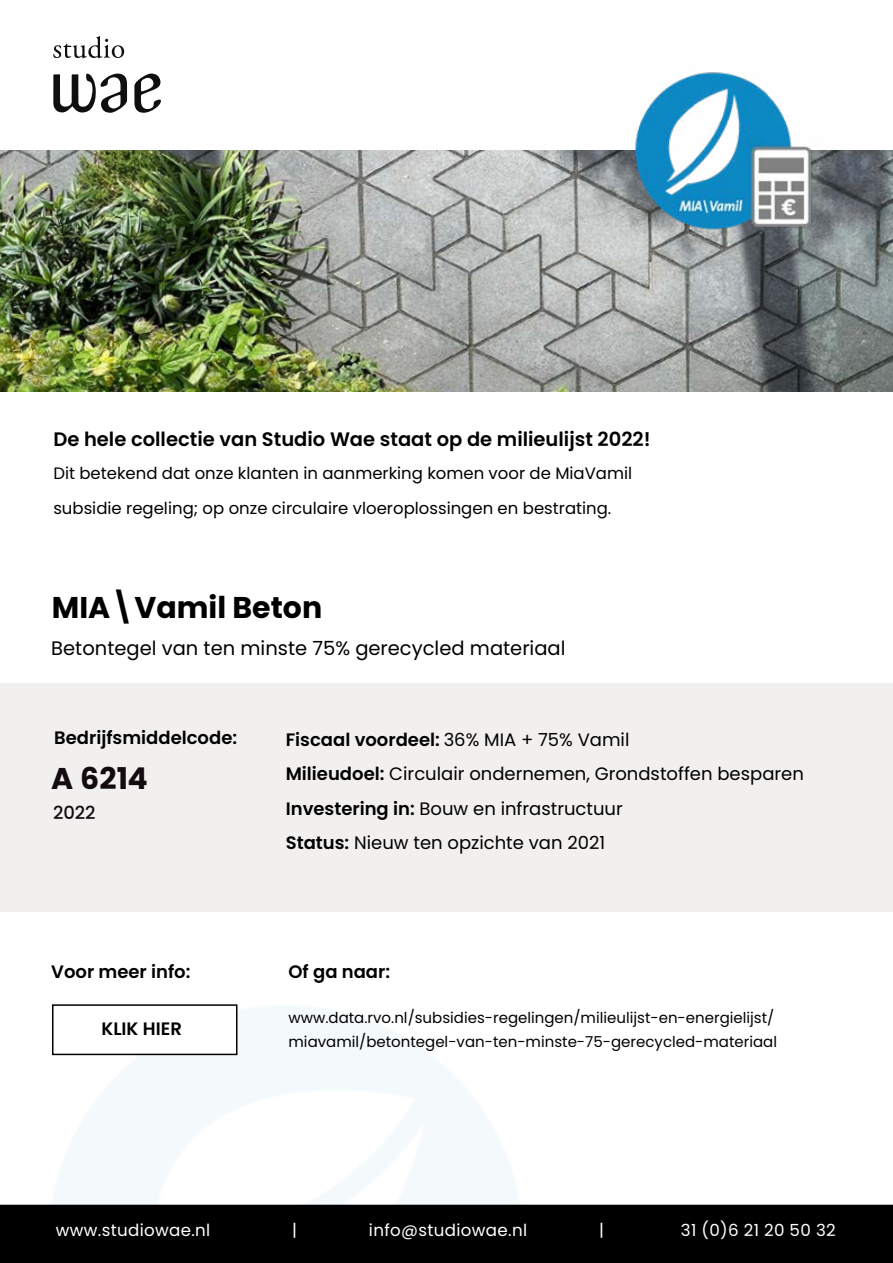
<style>
.page{position:relative;width:893px;height:1263px;background:#fff}
.page>*{position:absolute;margin:0;border:0;box-sizing:border-box;transform-origin:0 0}
.t1{font:700 30px "Poppins";color:#000}
.t2{font:700 30px "Poppins";color:#130b0f}
.t3{font:600 19.5px "Poppins";color:#000}
.t4{font:19.5px "Poppins";color:#000}
.t5{font:18px/34.5px "Poppins";color:#000}
.t6{font:600 18px "Poppins";color:#000}
.t7{font:500 18px "Poppins";color:#130b0f}
.t8{font:16.65px "Poppins";letter-spacing:.02em;color:#fff}
.t9{font:16.5px/34.5px "Poppins";color:#000}
.t10{font:15px/24px "Poppins";color:#000}
.s1{font-weight:600}
</style>
<div class="page">
<div style="left:0;top:1205px;width:893px;height:58px;background:#000"></div>
<img style="left:0;top:150px;width:893px;height:241px">
<div style="left:0;top:684px;width:893px;height:228px;background:#f2f0ef"></div>
<svg style="left:53px;top:36px;width:71px;height:22px"></svg>
<svg style="left:53px;top:73px;width:108px;height:40px"></svg>
<div style="left:52px;top:1004px;width:185px;height:51px;border:2px solid #000"></div>
<img style="left:623px;top:72px;width:216px;height:166px">
<p class="t3" style="left:53px;top:427px;width:599px">De hele collectie van Studio Wae staat op de milieulijst 2022!</p>
<p class="t9" style="left:53px;top:456px;width:580px">Dit betekend dat onze klanten in aanmerking komen voor de MiaVamil subsidie regeling; op onze circulaire vloeroplossingen en bestrating.</p>
<h1 class="t1" style="left:52px;top:590px;width:272px">MIA\Vamil Beton</h1>
<p class="t4" style="left:51px;top:637px;width:516px">Betontegel van ten minste 75% gerecycled materiaal</p>
<p class="t6" style="left:54px;top:727px;width:184px">Bedrijfsmiddelcode:</p>
<h1 class="t2" style="left:51px;top:761px;width:98px">A 6214</h1>
<p class="t7" style="left:53px;top:803px;width:44px">2022</p>
<p class="t5" style="left:286px;top:722px;width:520px"><span class="s1">Fiscaal voordeel:</span> 36% MIA + 75% Vamil<br><span class="s1">Milieudoel:</span> Circulair ondernemen, Grondstoffen besparen <span class="s1">Investering in:</span> Bouw en infrastructuur<br><span class="s1">Status:</span> Nieuw ten opzichte van 2021</p>
<p class="t6" style="left:51px;top:961px;width:141px">Voor meer info:</p>
<p class="t6" style="left:289px;top:961px;width:103px">Of ga naar:</p>
<p class="t6" style="left:101px;top:1018px;width:82px">KLIK HIER</p>
<p class="t10" style="left:289px;top:1006px;width:490px">www.data.rvo.nl/subsidies-regelingen/milieulijst-en-energielijst/ miavamil/betontegel-van-ten-minste-75-gerecycled-materiaal</p>
<p class="t8" style="left:56px;top:1220px;width:156px">www.studiowae.nl</p>
<p class="t8" style="left:292px;top:1220px;width:6px">|</p>
<p class="t8" style="left:369px;top:1220px;width:160px">info@studiowae.nl</p>
<p class="t8" style="left:599px;top:1220px;width:6px">|</p>
<p class="t8" style="left:681px;top:1220px;width:156px">31 (0)6 21 20 50 32</p>
</div>
